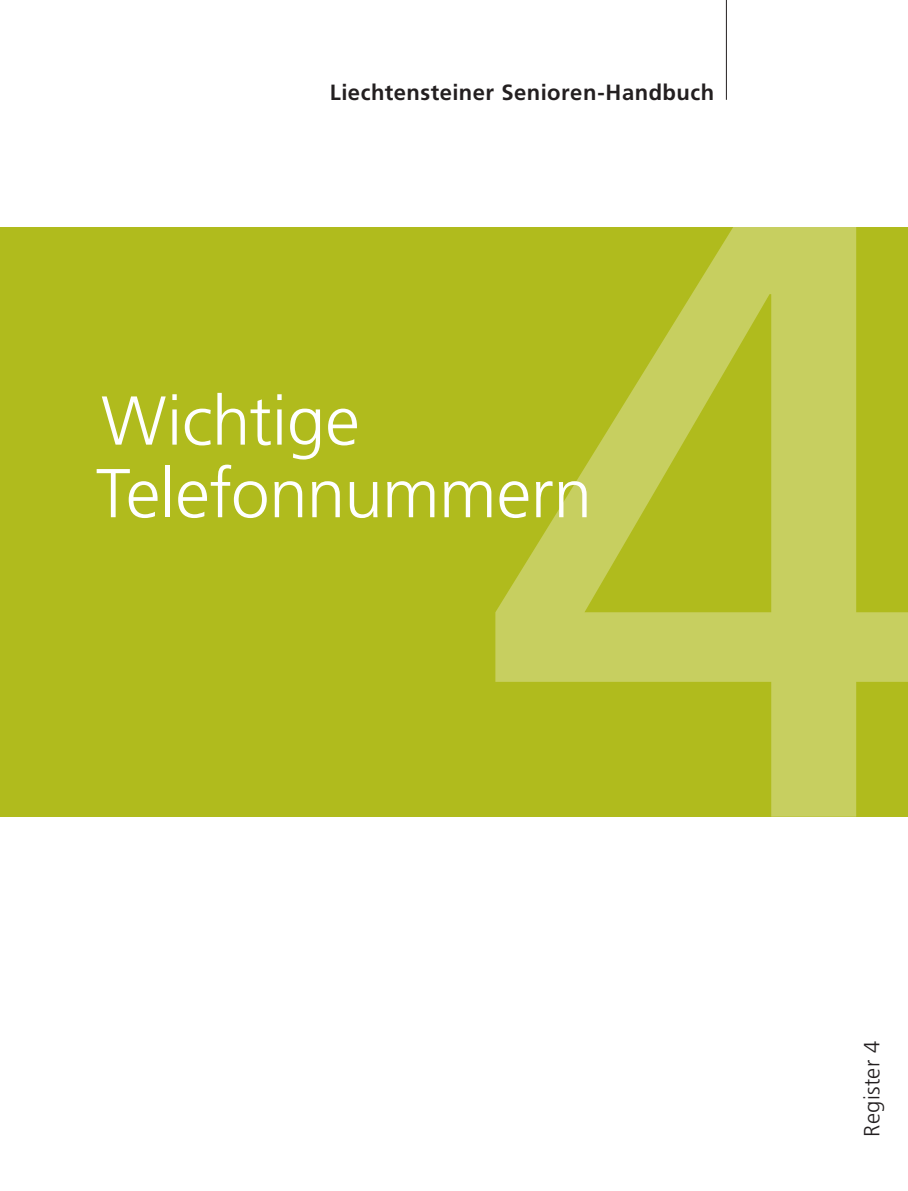
<style>
.page{position:relative;width:908px;height:1191px;background:#fff}
.page>*{position:absolute;margin:0;border:0;box-sizing:border-box;transform-origin:0 0}
.t1{font:848px "Frutiger LT Std";color:#fff}
.LSB_Registerbeschr{font:300 69px/72.6px "Frutiger LT Std";letter-spacing:-.005em;color:#fff}
.t2{font:700 22px "Frutiger LT Std";letter-spacing:.02em;color:#231f20}
.t3{font:300 22px "Frutiger LT Std";letter-spacing:.015em;color:#231f20}
</style>
<div class="page">
<div style="left:0;top:227px;width:907px;height:589px;background:#b0bb1d"></div>
<hr style="left:725px;top:0;width:1px;height:100px;background:#231f20">
<p class="t2" style="left:329px;top:79px;width:386px">Liechtensteiner Senioren-Handbuch</p>
<h1 class="t1" style="left:479px;top:23px;width:473px">4</h1>
<p class="LSB_Registerbeschr" style="left:96px;top:385px;width:497px">Wichtige<br>Telefonnummern</p>
<p class="t3" style="left:859px;top:1136px;width:98px;rotate:-90deg">Register 4</p>
</div>
